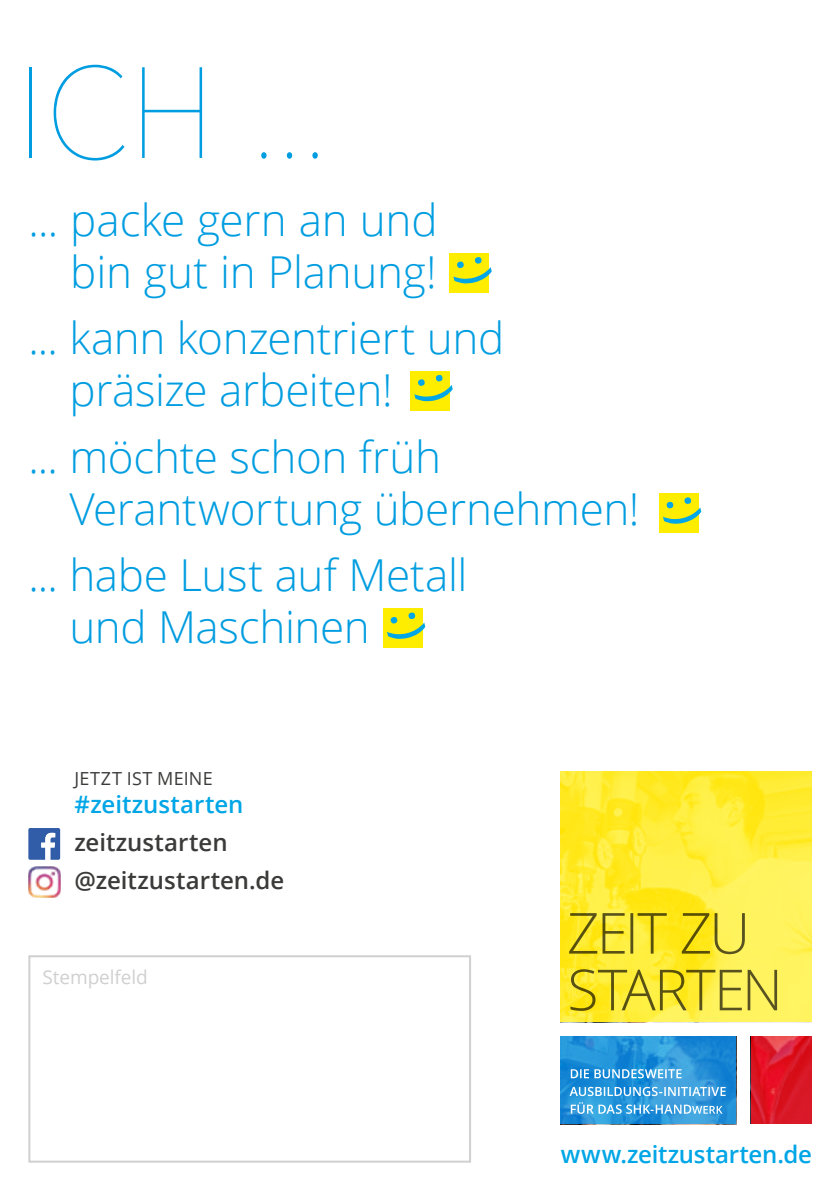
<style>
.page{position:relative;width:840px;height:1191px;background:#fff}
.page>*{position:absolute;margin:0;border:0;box-sizing:border-box;transform-origin:0 0}
.t1{font:200 128px "Avenir Next";color:#009de0;scale:.9 1}
.t2{font:300 44px/52px "Open Sans";letter-spacing:-.005em;color:#009de0}
.t3{font:600 24px "Open Sans";color:#00a6e6}
.t4{font:600 24px/38px "Open Sans";color:#3b3b3a}
.t5{font:19px "Open Sans";letter-spacing:-.005em;color:#d0d0d1}
.t6{font:18px "Open Sans";letter-spacing:.015em;color:#3b3b3a}
</style>
<div class="page">
<div style="left:449px;top:253px;width:39px;height:40px;background:#ffed00"></div>
<div style="left:658px;top:493px;width:40px;height:40px;background:#ffed00"></div>
<div style="left:382px;top:608px;width:40px;height:40px;background:#ffed00"></div>
<div style="left:410px;top:371px;width:39px;height:39px;background:#ffed00"></div>
<div style="left:28px;top:955px;width:443px;height:207px;border:2px solid #d0d0d1"></div>
<svg style="left:28px;top:828px;width:32px;height:31px"></svg>
<img style="left:28px;top:866px;width:32px;height:31px">
<svg style="left:560px;top:771px;width:251px;height:251px;background:#feed3c"></svg>
<svg style="left:560px;top:1036px;width:175px;height:88px;background:#2592d8"></svg>
<svg style="left:750px;top:1036px;width:61px;height:87px;background:#d91928"></svg>
<svg style="left:570px;top:969px;width:206px;height:41px;background:#ddce36"></svg>
<svg style="left:569px;top:913px;width:175px;height:41px;background:#dfce29"></svg>
<svg style="left:570px;top:1102px;width:152px;height:11px;background:#67b5e4"></svg>
<svg style="left:569px;top:1086px;width:156px;height:10px;background:#72b8e6"></svg>
<svg style="left:570px;top:1069px;width:111px;height:9px"></svg>
<svg style="left:488px;top:256px;width:1px;height:31px"></svg>
<svg style="left:698px;top:497px;width:1px;height:30px"></svg>
<svg style="left:422px;top:612px;width:1px;height:30px"></svg>
<svg style="left:449px;top:374px;width:1px;height:31px"></svg>
<h1 class="t1" style="left:17px;top:5px;width:348px">ICH ...</h1>
<p class="t2" style="left:28px;top:193px;width:410px;text-align:right">... packe gern an und bin gut in Planung!</p>
<p class="t2" style="left:69px;top:311px;width:436px;text-indent:-41px">... kann konzentriert und präsize arbeiten!</p>
<p class="t2" style="left:69px;top:429px;width:571px;text-indent:-41px">... möchte schon früh<br>Verantwortung übernehmen!</p>
<p class="t2" style="left:69px;top:547px;width:399px;text-indent:-41px">... habe Lust auf Metall und Maschinen</p>
<p class="t6" style="left:74px;top:766px;width:140px">JETZT IST MEINE</p>
<p class="t3" style="left:74px;top:788px;width:170px">#zeitzustarten</p>
<p class="t4" style="left:74px;top:823px;width:211px">zeitzustarten @zeitzustarten.de</p>
<p class="t5" style="left:43px;top:964px;width:107px">Stempelfeld</p>
<p class="t3" style="left:560px;top:1137px;width:252px">www.zeitzustarten.de</p>
</div>
